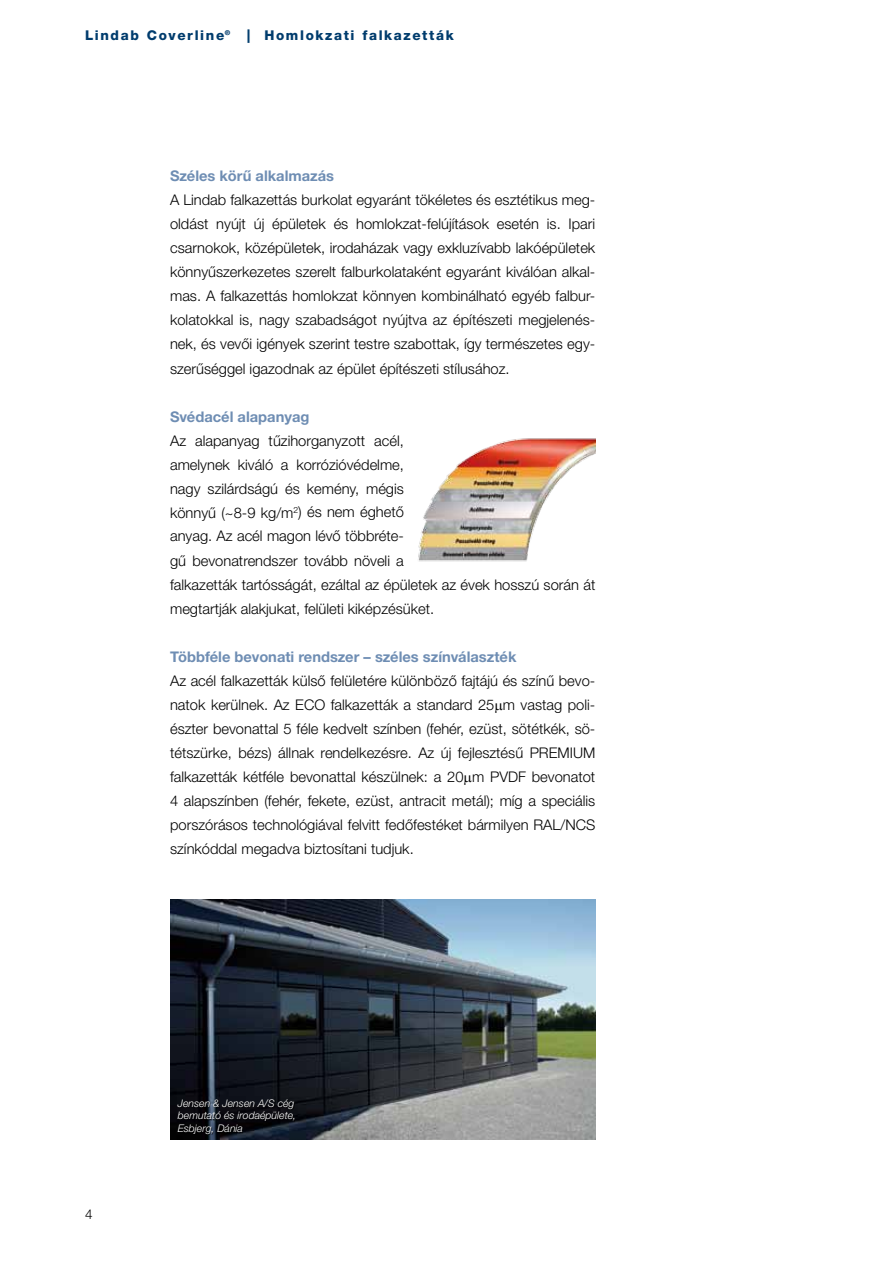
<style>
.page{position:relative;width:893px;height:1263px;background:#fff}
.page>*{position:absolute;margin:0;border:0;box-sizing:border-box;transform-origin:0 0}
.t1{font:300 14.7px/24px "Helvetica Neue CE";color:#000;text-align:justify}
.t2{font:700 14.7px "Helvetica Neue CE";color:#6e8db3}
.t3{font:800 13.5px "Helvetica Neue CE";letter-spacing:.12em;color:#003c6d}
.t4{font:300 13.5px "Helvetica Neue CE";color:#000}
.t5{font:italic 300 10.5px/12.6px "Helvetica Neue CE";color:#fff}
</style>
<div class="page">
<img style="left:418px;top:438px;width:177px;height:124px">
<img style="left:170px;top:899px;width:425px;height:241px">
<svg style="left:177px;top:1100px;width:118px;height:35px;background:#0c0e14"></svg>
<p class="t3" style="left:85px;top:27px;width:370px">Lindab Coverline® | Homlokzati falkazetták</p>
<p class="t2" style="left:170px;top:167px;width:166px">Széles körű alkalmazás</p>
<p class="t1" style="left:170px;top:188px;width:427px">A Lindab falkazettás burkolat egyaránt tökéletes és esztétikus meg&shy;oldást nyújt új épületek és homlokzat-felújítások esetén is. Ipari csarnokok, középületek, irodaházak vagy exkluzívabb lakóépületek könnyűszerkezetes szerelt falburkolataként egyaránt kiválóan alkal&shy;mas. A falkazettás homlokzat könnyen kombinálható egyéb falbur&shy;kolatokkal is, nagy szabadságot nyújtva az építészeti megjelenés&shy;nek, és vevői igények szerint testre szabottak, így természetes egy&shy;szerűséggel igazodnak az épület építészeti stílusához.</p>
<p class="t2" style="left:170px;top:407px;width:141px">Svédacél alapanyag</p>
<p class="t1" style="left:170px;top:428px;width:427px;text-align:left">Az alapanyag tűzihorganyzott acél,<br>amelynek kiváló a korrózióvédelme,<br>nagy szilárdságú és kemény, mégis<br>könnyű (~8-9 kg/m<sup>2</sup>) és nem éghető<br>anyag. Az acél magon lévő többréte-<br>gű bevonatrendszer tovább növeli a<br>falkazetták tartósságát, ezáltal az épületek az évek hosszú során át megtartják alakjukat, felületi kiképzésüket.</p>
<p class="t2" style="left:170px;top:647px;width:348px">Többféle bevonati rendszer – széles színválaszték</p>
<p class="t1" style="left:170px;top:668px;width:427px">Az acél falkazetták külső felületére különböző fajtájú és színű bevo&shy;natok kerülnek. Az Eco falkazetták a standard 25 m vastag poli&shy;észter bevonattal 5 féle kedvelt színben (fehér, ezüst, sötétkék, sö&shy;tétszürke, bézs) állnak rendelkezésre. Az új fejlesztésű PREMIUM falkazetták kétféle bevonattal készülnek: a 20 m PVDF bevonatot 4 alapszínben (fehér, fekete, ezüst, antracit metál); míg a speciális porszórásos technológiával felvitt fedőfestéket bármilyen RAL/NCS színkóddal megadva biztosítani tudjuk.</p>
<p class="t4" style="left:85px;top:1206px;width:9px">4</p>
<p class="t5" style="left:178px;top:1097px;width:120px">Jensen &amp; Jensen A/S cég bemutató és irodaépülete,<br>Esbjerg, Dánia</p>
</div>
